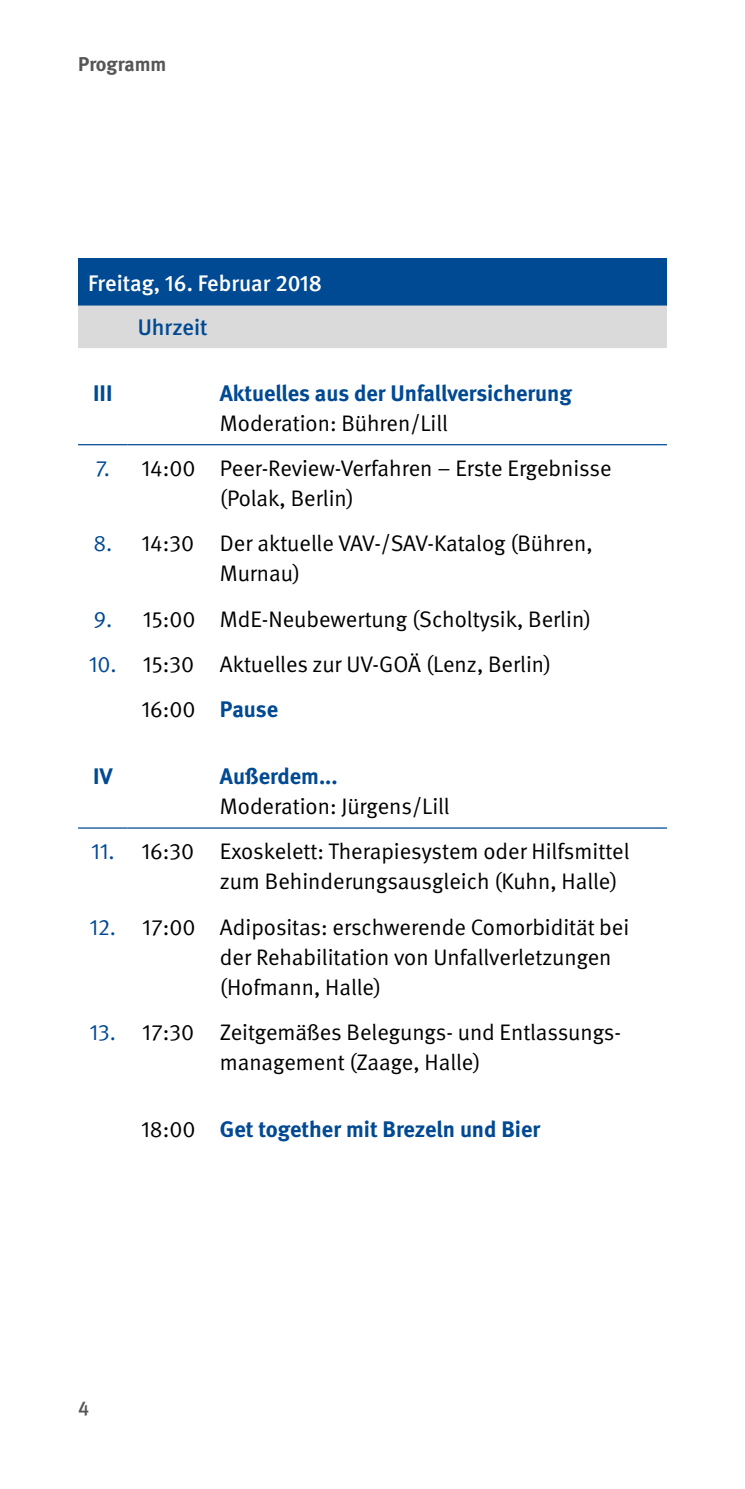
<style>
.page{position:relative;width:745px;height:1489px;background:#fff}
.page>*{position:absolute;margin:0;border:0;box-sizing:border-box;transform-origin:0 0}
.TI{font:22.5px/30px "DGUV Meta";color:#000}
.TI-2{font:700 22.5px "DGUV Meta";color:#004993}
.TK{font:500 22.5px "DGUV Meta";color:#fff}
.TI-3{font:22.5px "DGUV Meta";color:#004993}
.TI-4{font:500 22.5px "DGUV Meta";color:#004993}
.t1{font:700 20px "DGUV Meta";color:#565656}
.t2{font:500 20px "DGUV Meta";color:#565656}
</style>
<div class="page">
<div style="left:78px;top:258px;width:588px;height:47px;background:#004993"></div>
<div style="left:78px;top:305px;width:588px;height:43px;background:#dadada"></div>
<hr style="left:78px;top:444px;width:50px;height:1px;background:#004993">
<hr style="left:128px;top:444px;width:92px;height:1px;background:#004993">
<hr style="left:220px;top:444px;width:446px;height:1px;background:#004993">
<hr style="left:78px;top:827px;width:50px;height:1px;background:#004993">
<hr style="left:128px;top:827px;width:92px;height:1px;background:#004993">
<hr style="left:220px;top:827px;width:446px;height:1px;background:#004993">
<p class="t1" style="left:78px;top:52px;width:90px">Programm</p>
<p class="TK" style="left:88px;top:270px;width:235px">Freitag, 16. Februar 2018</p>
<p class="TI-4" style="left:138px;top:314px;width:71px">Uhrzeit</p>
<p class="TI-2" style="left:93px;top:379px;width:21px">III</p>
<p class="TI-2" style="left:220px;top:379px;width:353px">Aktuelles aus der Unfallversicherung</p>
<p class="TI" style="left:220px;top:408px;width:229px">Moderation: Bühren/Lill</p>
<p class="TI-3" style="left:96px;top:455px;width:16px">7.</p>
<p class="TI" style="left:141px;top:453px;width:55px">14:00</p>
<p class="TI" style="left:220px;top:453px;width:393px">Peer-Review-Verfahren – Erste Ergebnisse (Polak, Berlin)</p>
<p class="TI-3" style="left:93px;top:530px;width:20px">8.</p>
<p class="TI" style="left:141px;top:529px;width:54px">14:30</p>
<p class="TI" style="left:220px;top:529px;width:374px">Der aktuelle VAV-/SAV-Katalog (Bühren,<br>Murnau)</p>
<p class="TI-3" style="left:93px;top:605px;width:20px">9.</p>
<p class="TI" style="left:143px;top:604px;width:54px">15:00</p>
<p class="TI" style="left:220px;top:604px;width:373px">MdE-Neubewertung (Scholtysik, Berlin)</p>
<p class="TI-3" style="left:89px;top:651px;width:29px">10.</p>
<p class="TI" style="left:143px;top:649px;width:53px">15:30</p>
<p class="TI" style="left:220px;top:649px;width:332px">Aktuelles zur UV-GOÄ (Lenz, Berlin)</p>
<p class="TI" style="left:141px;top:695px;width:56px">16:00</p>
<p class="TI-2" style="left:220px;top:696px;width:60px">Pause</p>
<p class="TI-2" style="left:93px;top:762px;width:21px">IV</p>
<p class="TI-2" style="left:220px;top:762px;width:119px">Außerdem...</p>
<p class="TI" style="left:220px;top:791px;width:231px">Moderation: Jürgens/Lill</p>
<p class="TI-3" style="left:91px;top:838px;width:25px">11.</p>
<p class="TI" style="left:141px;top:836px;width:54px">16:30</p>
<p class="TI" style="left:220px;top:836px;width:411px">Exoskelett: Therapiesystem oder Hilfsmittel zum Behinderungsausgleich (Kuhn, Halle)</p>
<p class="TI-3" style="left:89px;top:913px;width:28px">12.</p>
<p class="TI" style="left:142px;top:912px;width:55px">17:00</p>
<p class="TI" style="left:220px;top:912px;width:410px">Adipositas: erschwerende Comorbidität bei der Rehabilitation von Unfallverletzungen (Hofmann, Halle)</p>
<p class="TI-3" style="left:90px;top:1019px;width:28px">13.</p>
<p class="TI" style="left:142px;top:1017px;width:53px">17:30</p>
<p class="TI" style="left:220px;top:1017px;width:400px">Zeitgemäßes Belegungs- und Entlassungs&shy;management (Zaage, Halle)</p>
<p class="TI" style="left:141px;top:1114px;width:56px">18:00</p>
<p class="TI-2" style="left:220px;top:1115px;width:321px">Get together mit Brezeln und Bier</p>
<p class="t2" style="left:78px;top:1396px;width:13px">4</p>
</div>
